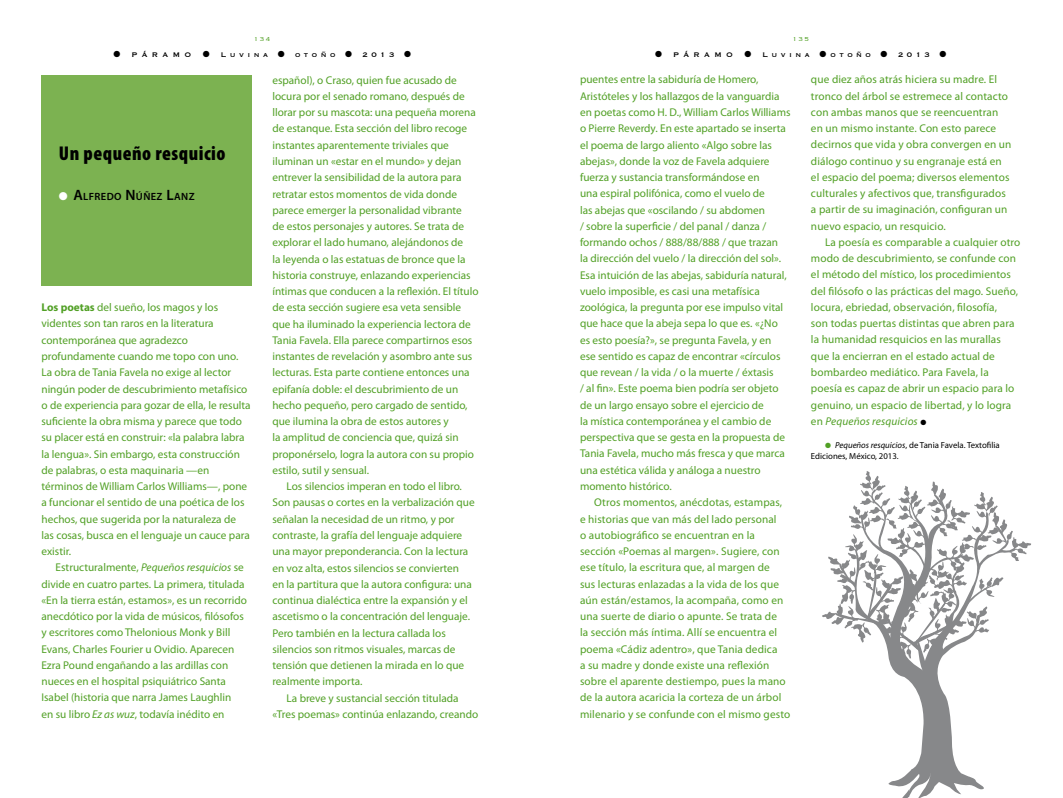
<style>
.page{position:relative;width:1063px;height:798px;background:#fff}
.page>*{position:absolute;margin:0;border:0;box-sizing:border-box;transform-origin:0 0}
.t1{font:900 condensed 20px "Myriad Pro";letter-spacing:.025em;color:#000}
.t2{font:11.25px/16.2px "Myriad Pro";color:#51a025}
.t3{font:600 10.5px "Myriad Pro";letter-spacing:.035em;color:#000}
.t4{font:8.75px/11.2px "Myriad Pro";color:#000}
.t5{font:8.75px "Copperplate";letter-spacing:.4em;color:#000}
.t6{font:300 7.5px "Copperplate";letter-spacing:.2em;color:#51a025}
.s1{color:#fff}
.s2{font-size:15px}
.s3{font-weight:700}
.s4{font-style:italic}
.s5{color:#000}
.s6{color:#51a025}
</style>
<div class="page">
<div style="left:41px;top:75px;width:211px;height:211px;background:#7cb251"></div>
<svg style="left:888px;top:675px;width:96px;height:122px"></svg>
<svg style="left:822px;top:471px;width:209px;height:204px"></svg>
<p class="t6" style="left:254px;top:34px;width:18px">134</p>
<p class="t5" style="left:113px;top:49px;width:79px">● Páramo</p>
<p class="t5" style="left:203px;top:49px;width:210px">● Luvina ● otoño ● 2013 ●</p>
<h1 class="t1" style="left:59px;top:142px;width:168px">Un pequeño resquicio</h1>
<p class="t3" style="left:59px;top:190px;width:137px"><span class="s1">●</span> <span class="s2">A</span>LFREDO <span class="s2">N</span> ÚÑEZ <span class="s2">L</span>ANZ</p>
<p class="t2" style="left:41px;top:299px;width:211px"><span class="s3">Los poetas</span> del sueño, los magos y los videntes son tan raros en la literatura contemporánea que agradezco profundamente cuando me topo con uno.<br>La obra de Tania Favela no exige al lector ningún poder de descubrimiento metafísico o de experiencia para gozar de ella, le resulta suficiente la obra misma y parece que todo su placer está en construir: «la palabra labra la lengua». Sin embargo, esta construcción de palabras, o esta maquinaria —en términos de William Carlos Williams—, pone a funcionar el sentido de una poética de los hechos, que sugerida por la naturaleza de las cosas, busca en el lenguaje un cauce para existir.</p>
<p class="t2" style="left:41px;top:559px;width:207px;text-indent:14px">Estructuralmente, <span class="s4">Pequeños resquicios</span> se divide en cuatro partes. La primera, titulada «En la tierra están, estamos», es un recorrido anecdótico por la vida de músicos, filósofos y escritores como Thelonious Monk y Bill Evans, Charles Fourier u Ovidio. Aparecen Ezra Pound engañando a las ardillas con nueces en el hospital psiquiátrico Santa Isabel (historia que narra James Laughlin<br>en su libro <span class="s4">Ez as wuz</span>, todavía inédito en</p>
<p class="t2" style="left:272px;top:72px;width:208px">español), o Craso, quien fue acusado de locura por el senado romano, después de llorar por su mascota: una pequeña morena de estanque. Esta sección del libro recoge instantes aparentemente triviales que iluminan un «estar en el mundo» y dejan entrever la sensibilidad de la autora para retratar estos momentos de vida donde parece emerger la personalidad vibrante<br>de estos personajes y autores. Se trata de explorar el lado humano, alejándonos de<br>la leyenda o las estatuas de bronce que la historia construye, enlazando experiencias íntimas que conducen a la reflexión. El título de esta sección sugiere esa veta sensible que ha iluminado la experiencia lectora de Tania Favela. Ella parece compartirnos esos instantes de revelación y asombro ante sus lecturas. Esta parte contiene entonces una epifanía doble: el descubrimiento de un hecho pequeño, pero cargado de sentido, que ilumina la obra de estos autores y<br>la amplitud de conciencia que, quizá sin proponérselo, logra la autora con su propio estilo, sutil y sensual.</p>
<p class="t2" style="left:272px;top:478px;width:204px;text-indent:14px">Los silencios imperan en todo el libro.<br>Son pausas o cortes en la verbalización que señalan la necesidad de un ritmo, y por contraste, la grafía del lenguaje adquiere una mayor preponderancia. Con la lectura en voz alta, estos silencios se convierten<br>en la partitura que la autora configura: una continua dialéctica entre la expansión y el ascetismo o la concentración del lenguaje.<br>Pero también en la lectura callada los silencios son ritmos visuales, marcas de tensión que detienen la mirada en lo que realmente importa.</p>
<p class="t2" style="left:272px;top:689px;width:207px;text-align:center">La breve y sustancial sección titulada<br>«Tres poemas» continúa enlazando, creando</p>
<p class="t6" style="left:792px;top:34px;width:18px">135</p>
<p class="t5" style="left:655px;top:49px;width:79px">● Páramo</p>
<p class="t5" style="left:744px;top:49px;width:204px">● Luvina ●otoño ● 2013 ●</p>
<p class="t2" style="left:580px;top:72px;width:212px">puentes entre la sabiduría de Homero, Aristóteles y los hallazgos de la vanguardia en poetas como H. D., William Carlos Williams o Pierre Reverdy. En este apartado se inserta el poema de largo aliento «Algo sobre las abejas», donde la voz de Favela adquiere fuerza y sustancia transformándose en<br>una espiral polifónica, como el vuelo de<br>las abejas que «oscilando / su abdomen<br>/ sobre la superficie / del panal / danza / formando ochos / 888/88/888 / que trazan<br>la dirección del vuelo / la dirección del sol».<br>Esa intuición de las abejas, sabiduría natural, vuelo imposible, es casi una metafísica zoológica, la pregunta por ese impulso vital que hace que la abeja sepa lo que es. «¿No es esto poesía?», se pregunta Favela, y en<br>ese sentido es capaz de encontrar «círculos que revean / la vida / o la muerte / éxtasis<br>/ al fin». Este poema bien podría ser objeto de un largo ensayo sobre el ejercicio de<br>la mística contemporánea y el cambio de perspectiva que se gesta en la propuesta de Tania Favela, mucho más fresca y que marca una estética válida y análoga a nuestro momento histórico.</p>
<p class="t2" style="left:580px;top:494px;width:212px;text-indent:14px">Otros momentos, anécdotas, estampas, e historias que van más del lado personal<br>o autobiográfico se encuentran en la sección «Poemas al margen». Sugiere, con ese título, la escritura que, al margen de<br>sus lecturas enlazadas a la vida de los que aún están/estamos, la acompaña, como en una suerte de diario o apunte. Se trata de<br>la sección más íntima. Allí se encuentra el poema «Cádiz adentro», que Tania dedica<br>a su madre y donde existe una reflexión sobre el aparente destiempo, pues la mano de la autora acaricia la corteza de un árbol milenario y se confunde con el mismo gesto</p>
<p class="t2" style="left:811px;top:72px;width:202px">que diez años atrás hiciera su madre. El tronco del árbol se estremece al contacto con ambas manos que se reencuentran en un mismo instante. Con esto parece decirnos que vida y obra convergen en un diálogo continuo y su engranaje está en el espacio del poema; diversos elementos culturales y afectivos que, transfigurados a partir de su imaginación, configuran un nuevo espacio, un resquicio.</p>
<p class="t2" style="left:811px;top:234px;width:211px;text-indent:14px">La poesía es comparable a cualquier otro modo de descubrimiento, se confunde con el método del místico, los procedimientos del filósofo o las prácticas del mago. Sueño, locura, ebriedad, observación, filosofía,<br>son todas puertas distintas que abren para la humanidad resquicios en las murallas que la encierran en el estado actual de bombardeo mediático. Para Favela, la poesía es capaz de abrir un espacio para lo genuino, un espacio de libertad, y lo logra en <span class="s4">Pequeños resquicios</span> <span class="s5">●</span></p>
<p class="t4" style="left:811px;top:439px;width:190px;text-indent:14px"><span class="s6">●</span> <span class="s4">Pequeños resquicios</span>, de Tania Favela. Textofilia<br>Ediciones, México, 2013.</p>
</div>
